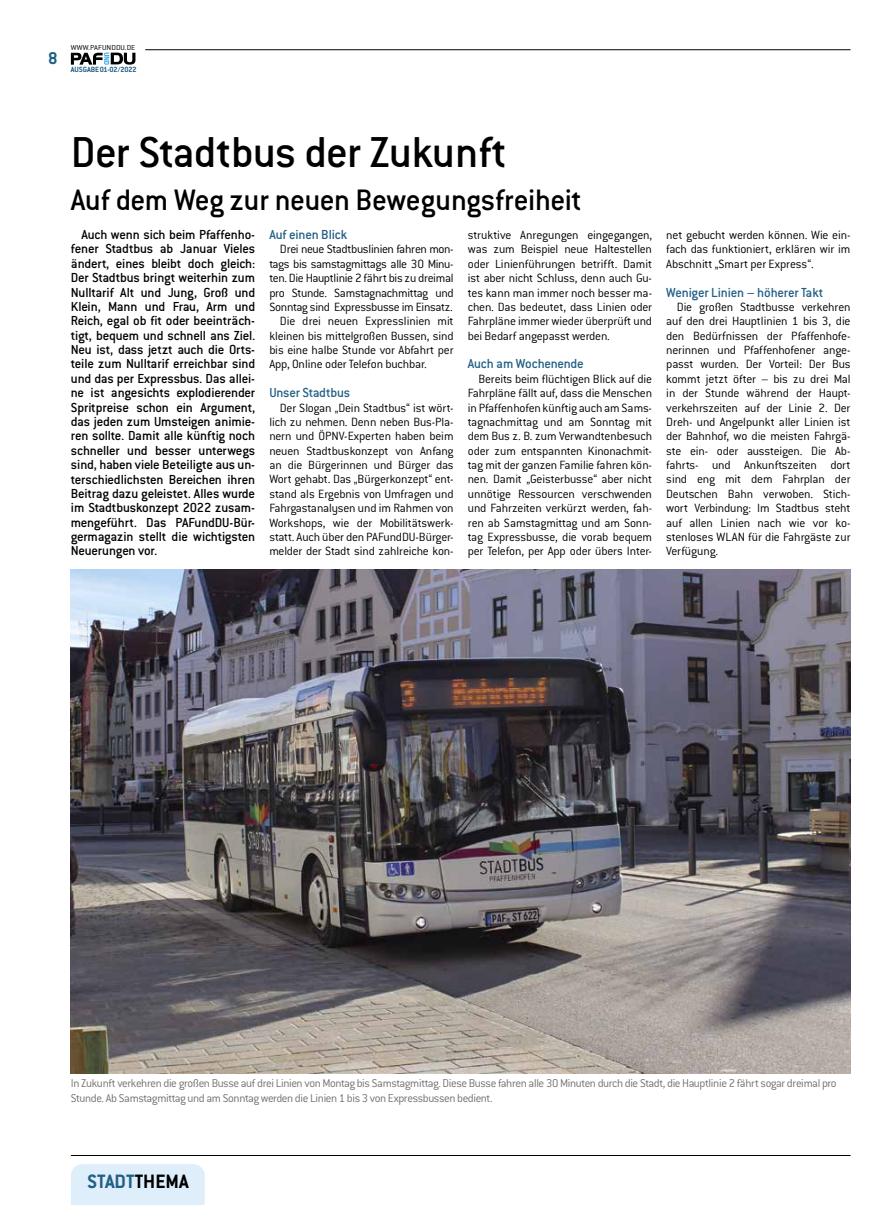
<style>
.page{position:relative;width:886px;height:1205px;background:#fff}
.page>*{position:absolute;margin:0;border:0;box-sizing:border-box;transform-origin:0 0}
.t1{font:500 47.5px "Conduit ITC Std";letter-spacing:-.015em;color:#000}
.t2{font:500 32.5px "Conduit ITC Std";letter-spacing:-.015em;color:#000}
.t3{font:700 21.25px "Conduit ITC Std";color:#216086}
.t4{font:700 18.75px "Conduit ITC Std";color:#216086}
.t5{font:500 14.38px/14.4px "Conduit ITC Std";letter-spacing:-.015em;color:#000;text-align:justify}
.t6{font:500 14.38px "Conduit ITC Std";letter-spacing:-.015em;color:#216086}
.t7{font:300 13.12px/14.4px "Conduit ITC Std";letter-spacing:-.015em;color:#000;text-align:justify}
.t8{font:300 12.5px/14.4px "Conduit ITC Std";letter-spacing:-.03em;color:#746f6f}
.t9{font:700 8.25px "Conduit ITC Std";letter-spacing:-.005em;color:#216086}
.t10{font:300 7.88px "Conduit ITC Std";letter-spacing:.01em;color:#000;scale:1.1 1}
.s1{color:#000}
</style>
<div class="page">
<hr style="left:145px;top:50px;width:705px;height:1px;background:#000">
<hr style="left:71px;top:1155px;width:779px;height:1px;background:#000">
<div style="left:71px;top:1164px;width:134px;height:41px;background:#dfeefb"></div>
<svg style="left:71px;top:53px;width:64px;height:12px"></svg>
<img style="left:71px;top:570px;width:779px;height:503px">
<h3 class="t4" style="left:48px;top:47px;width:11px">8</h3>
<p class="t10" style="left:71px;top:42px;width:60px">WWW.PAFUNDDU.DE</p>
<p class="t9" style="left:71px;top:65px;width:67px">AUSGABE01-02/2022</p>
<h1 class="t1" style="left:71px;top:124px;width:437px">Der Stadtbus der Zukunft</h1>
<h2 class="t2" style="left:71px;top:180px;width:512px">Auf dem Weg zur neuen Bewegungsfreiheit</h2>
<p class="t5" style="left:71px;top:227px;width:186px;text-indent:11px">Auch wenn sich beim Pfaffenho&shy;fener Stadtbus ab Januar Vieles ändert, eines bleibt doch gleich:<br>Der Stadtbus bringt weiterhin zum Nulltarif Alt und Jung, Groß und Klein, Mann und Frau, Arm und Reich, egal ob fit oder beeinträch&shy;tigt, bequem und schnell ans Ziel.<br>Neu ist, dass jetzt auch die Orts&shy;teile zum Nulltarif erreichbar sind und das per Expressbus. Das allei&shy;ne ist angesichts explodierender Spritpreise schon ein Argument, das jeden zum Umsteigen animie&shy;ren sollte. Damit alle künftig noch schneller und besser unterwegs sind, haben viele Beteiligte aus un&shy;terschiedlichsten Bereichen ihren Beitrag dazu geleistet. Alles wurde im Stadtbuskonzept 2022 zusam&shy;mengeführt. Das PAFundDU-Bür&shy;germagazin stellt die wichtigsten Neuerungen vor.</p>
<p class="t6" style="left:269px;top:226px;width:79px">Auf einen Blick</p>
<p class="t7" style="left:468px;top:227px;width:186px">struktive Anregungen eingegangen, was zum Beispiel neue Haltestellen oder Linienführungen betrifft. Damit ist aber nicht Schluss, denn auch Gu&shy;tes kann man immer noch besser ma&shy;chen. Das bedeutet, dass Linien oder Fahrpläne immer wieder überprüft und bei Bedarf angepasst werden.</p>
<p class="t6" style="left:468px;top:355px;width:117px">Auch am Wochenende</p>
<p class="t7" style="left:468px;top:371px;width:186px;text-indent:11px">Bereits beim flüchtigen Blick auf die Fahrpläne fällt auf, dass die Menschen in Pfaffenhofen künftig auch am Sams&shy;tagnachmittag und am Sonntag mit dem Bus z. B. zum Verwandtenbesuch oder zum entspannten Kinonachmit&shy;tag mit der ganzen Familie fahren kön&shy;nen. Damit „Geisterbusse“ aber nicht unnötige Ressourcen verschwenden und Fahrzeiten verkürzt werden, fah&shy;ren ab Samstagmittag und am Sonn&shy;tag Expressbusse, die vorab bequem per Telefon, per App oder übers Inter-</p>
<p class="t7" style="left:280px;top:242px;width:175px">Drei neue Stadtbuslinien fahren mon-</p>
<p class="t7" style="left:269px;top:256px;width:186px">tags bis samstagmittags alle 30 Minu-</p>
<p class="t7" style="left:269px;top:270px;width:186px">ten. Die Hauptlinie 2 fährt bis zu dreimal</p>
<p class="t7" style="left:269px;top:285px;width:186px">pro Stunde. Samstagnachmittag und</p>
<p class="t7" style="left:269px;top:299px;width:185px">Sonntag sind Expressbusse im Einsatz.</p>
<p class="t7" style="left:280px;top:314px;width:175px">Die drei neuen Expresslinien mit</p>
<p class="t7" style="left:269px;top:328px;width:186px">kleinen bis mittelgroßen Bussen, sind</p>
<p class="t7" style="left:269px;top:342px;width:186px">bis eine halbe Stunde vor Abfahrt per</p>
<p class="t7" style="left:269px;top:357px;width:159px">App, Online oder Telefon buchbar.</p>
<p class="t6" style="left:269px;top:384px;width:82px">Unser Stadtbus</p>
<p class="t7" style="left:269px;top:400px;width:186px;text-indent:11px">Der Slogan „Dein Stadtbus“ ist wört&shy;lich zu nehmen. Denn neben Bus-Pla&shy;nern und ÖPNV-Experten haben beim neuen Stadtbuskonzept von Anfang an die Bürgerinnen und Bürger das Wort gehabt. Das „Bürgerkonzept“ ent&shy;stand als Ergebnis von Umfragen und Fahrgastanalysen und im Rahmen von Workshops, wie der Mobilitätswerk&shy;statt. Auch über den PAFundDU-Bürger&shy;melder der Stadt sind zahlreiche kon-</p>
<p class="t7" style="left:666px;top:227px;width:186px">net gebucht werden können. Wie ein&shy;fach das funktioniert, erklären wir im Abschnitt „Smart per Express“.</p>
<p class="t6" style="left:666px;top:283px;width:159px">Weniger Linien – höherer Takt</p>
<p class="t7" style="left:666px;top:299px;width:186px;text-indent:11px">Die großen Stadtbusse verkehren auf den drei Hauptlinien 1 bis 3, die den Bedürfnissen der Pfaffenhofe&shy;nerinnen und Pfaffenhofener ange&shy;passt wurden. Der Vorteil: Der Bus kommt jetzt öfter – bis zu drei Mal in der Stunde während der Haupt&shy;verkehrszeiten auf der Linie 2. Der Dreh- und Angelpunkt aller Linien ist der Bahnhof, wo die meisten Fahrgä&shy;ste ein- oder aussteigen. Die Ab&shy;fahrts- und Ankunftszeiten dort sind eng mit dem Fahrplan der Deutschen Bahn verwoben. Stich&shy;wort Verbindung: Im Stadtbus steht auf allen Linien nach wie vor ko&shy;stenloses WLAN für die Fahrgäste zur Verfügung.</p>
<p class="t8" style="left:71px;top:1076px;width:767px">In Zukunft verkehren die großen Busse auf drei Linien von Montag bis Samstagmittag. Diese Busse fahren alle 30 Minuten durch die Stadt, die Hauptlinie 2 fährt sogar dreimal pro<br>Stunde. Ab Samstagmittag und am Sonntag werden die Linien 1 bis 3 von Expressbussen bedient.</p>
<h3 class="t3" style="left:87px;top:1169px;width:103px">STADT<span class="s1">THEMA</span></h3>
</div>
